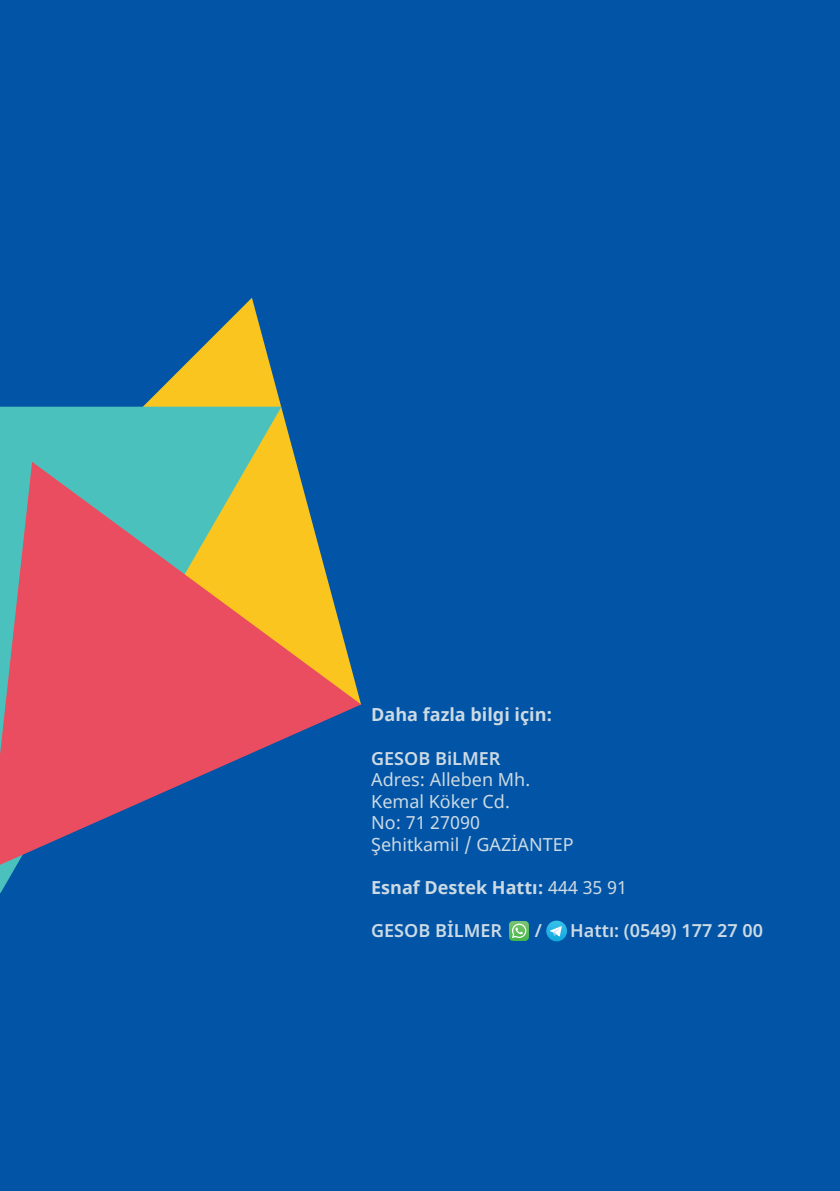
<style>
.page{position:relative;width:840px;height:1191px;background:#fff}
.page>*{position:absolute;margin:0;border:0;box-sizing:border-box;transform-origin:0 0}
.t1{font:18px/21.6px "Noto Sans";color:#ccdae4}
.t2{font:700 18px "Noto Sans";color:#ccdae4}
.t3{font:600 18px "Noto Sans";color:#ccdae4}
.s1{font-weight:400}
</style>
<div class="page">
<div style="left:0;top:0;width:839px;height:1191px;background:#0154a6"></div>
<svg style="left:0;top:298px;width:296px;height:164px"></svg>
<svg style="left:0;top:407px;width:281px;height:486px;fill:#4ac1bd"></svg>
<svg style="left:0;top:462px;width:361px;height:402px;fill:#e9545f"></svg>
<svg style="left:509px;top:921px;width:19px;height:20px"></svg>
<svg style="left:546px;top:920px;width:20px;height:21px"></svg>
<svg style="left:549px;top:926px;width:12px;height:10px"></svg>
<p class="t2" style="left:371px;top:702px;width:183px">Daha fazla bilgi için:</p>
<p class="t3" style="left:371px;top:745px;width:131px">GESOB BiLMER</p>
<p class="t1" style="left:371px;top:769px;width:204px">Adres: Alleben Mh.<br>Kemal Köker Cd.<br>No: 71 27090<br>Şehitkamil / GAZİANTEP</p>
<p class="t2" style="left:371px;top:875px;width:257px">Esnaf Destek Hattı: <span class="s1">444 35 91</span></p>
<p class="t3" style="left:371px;top:918px;width:132px">GESOB BİLMER</p>
<p class="t3" style="left:534px;top:918px;width:9px">/</p>
<p class="t3" style="left:570px;top:918px;width:194px">Hattı : (0549) 177 27 00</p>
</div>
